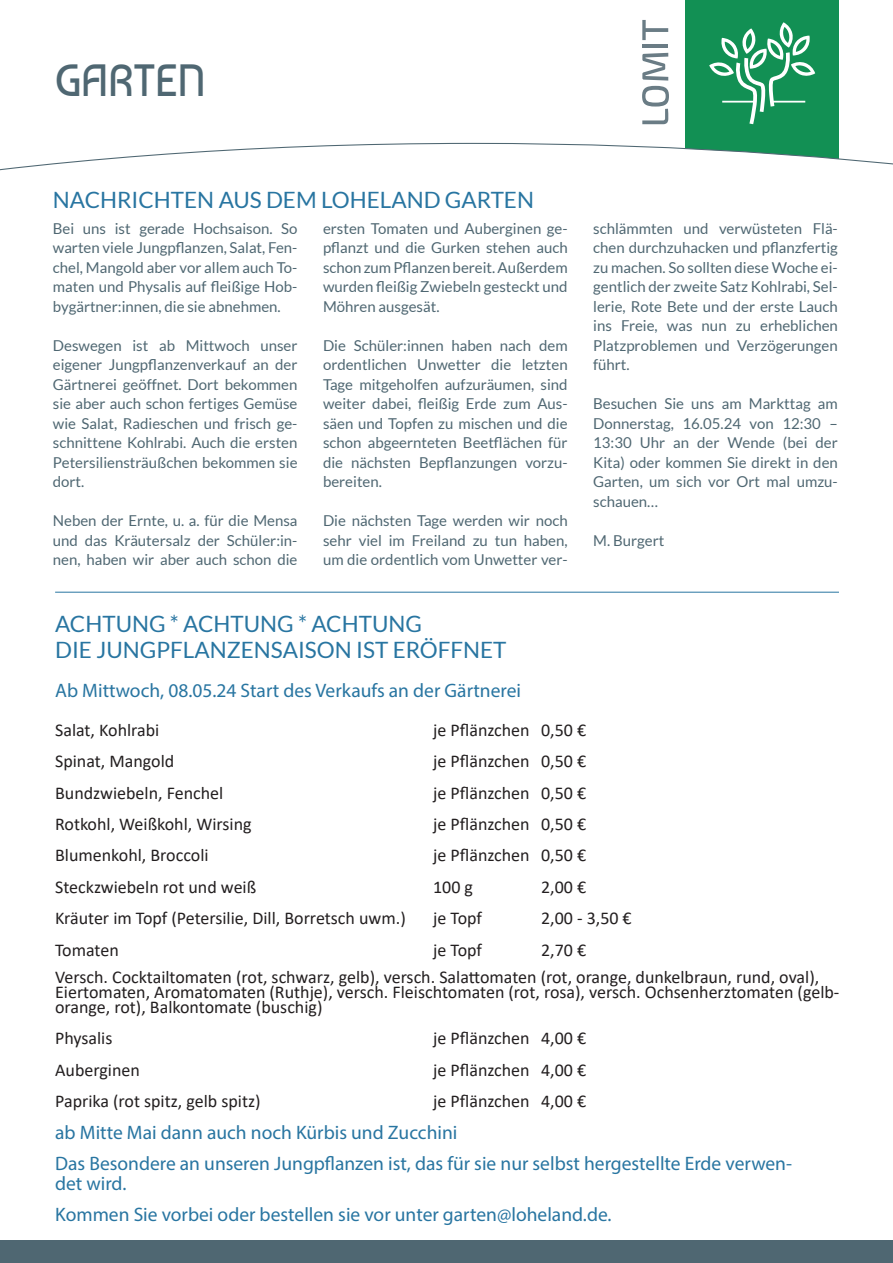
<style>
.page{position:relative;width:893px;height:1263px;background:#fff}
.page>*{position:absolute;margin:0;border:0;box-sizing:border-box;transform-origin:0 0}
.t1{font:45px "Baumans";letter-spacing:-.01em;color:#4f6772}
.t2{font:22.5px "Lato";color:#2875a1}
.t3{font:19.5px/19.5px "Myriad Pro";color:#2875a1}
.t4{font:18px/15px "Calibri";color:#231f20}
.t5{font:15px/19.5px "Lato";color:#4f6772;text-align:justify}
</style>
<div class="page">
<div style="left:685px;top:0;width:154px;height:169px;background:#129054"></div>
<svg style="left:642px;top:53px;width:27px;height:71px"></svg>
<hr style="left:642px;top:44px;width:26px;height:3px;background:#6a7c85">
<svg style="left:642px;top:20px;width:26px;height:20px"></svg>
<svg style="left:0;top:142px;width:893px;height:29px"></svg>
<svg style="left:709px;top:22px;width:106px;height:102px"></svg>
<hr style="left:722px;top:101px;width:33px;height:2px;background:#fff">
<hr style="left:773px;top:101px;width:32px;height:2px;background:#fff">
<div style="left:0;top:1241px;width:893px;height:22px;background:#4f6772"></div>
<hr style="left:55px;top:592px;width:784px;height:1px;background:#2875a1">
<p class="t1" style="left:54px;top:54px;width:153px">GARTEN</p>
<p class="t2" style="left:53px;top:187px;width:483px">NACHRICHTEN AUS DEM LOHELAND GARTEN</p>
<p class="t5" style="left:53px;top:218px;width:246px">Bei uns ist gerade Hochsaison. So warten viele Jungpflanzen, Salat, Fen&shy;chel, Mangold aber vor allem auch To&shy;maten und Physalis auf fleißige Hob&shy;bygärtner:innen, die sie abnehmen.</p>
<p class="t5" style="left:53px;top:335px;width:246px">Deswegen ist ab Mittwoch unser eigener Jungpflanzenverkauf an der Gärtnerei geöffnet. Dort bekommen sie aber auch schon fertiges Gemüse wie Salat, Radieschen und frisch ge&shy;schnittene Kohlrabi. Auch die ersten Petersiliensträußchen bekommen sie dort.</p>
<p class="t5" style="left:53px;top:511px;width:246px">Neben der Ernte, u. a. für die Mensa und das Kräutersalz der Schüler:in&shy;nen, haben wir aber auch schon die</p>
<p class="t5" style="left:323px;top:218px;width:246px">ersten Tomaten und Auberginen ge&shy;pflanzt und die Gurken stehen auch schon zum Pflanzen bereit. Außerdem wurden fleißig Zwiebeln gesteckt und Möhren ausgesät.</p>
<p class="t5" style="left:323px;top:335px;width:246px">Die Schüler:innen haben nach dem ordentlichen Unwetter die letzten Tage mitgeholfen aufzuräumen, sind weiter dabei, fleißig Erde zum Aus&shy;säen und Topfen zu mischen und die schon abgeernteten Beetflächen für die nächsten Bepflanzungen vorzu&shy;bereiten.</p>
<p class="t5" style="left:323px;top:511px;width:246px">Die nächsten Tage werden wir noch sehr viel im Freiland zu tun haben, um die ordentlich vom Unwetter ver-</p>
<p class="t5" style="left:593px;top:218px;width:246px">schlämmten und verwüsteten Flä&shy;chen durchzuhacken und pflanzfertig zu machen. So sollten diese Woche ei&shy;gentlich der zweite Satz Kohlrabi, Sel&shy;lerie, Rote Bete und der erste Lauch ins Freie, was nun zu erheblichen Platzproblemen und Verzögerungen führt.</p>
<p class="t5" style="left:593px;top:394px;width:246px">Besuchen Sie uns am Markttag am Donnerstag, 16.05.24 von 12:30 – 13:30 Uhr an der Wende (bei der Kita) oder kommen Sie direkt in den Garten, um sich vor Ort mal umzu&shy;schauen…</p>
<p class="t5" style="left:593px;top:530px;width:73px">M. Burgert</p>
<p class="t2" style="left:55px;top:612px;width:368px">ACHTUNG * ACHTUNG * ACHTUNG</p>
<p class="t2" style="left:55px;top:637px;width:453px">DIE JUNGPFLANZENSAISON IST ERÖFFNET</p>
<p class="t3" style="left:55px;top:680px;width:467px">Ab Mittwoch, 08.05.24 Start des Verkaufs an der Gärtnerei</p>
<p class="t4" style="left:55px;top:722px;width:106px">Salat, Kohlrabi</p>
<p class="t4" style="left:433px;top:722px;width:155px">je Pflänzchen 0,50 €</p>
<p class="t4" style="left:55px;top:753px;width:121px">Spinat, Mangold</p>
<p class="t4" style="left:433px;top:753px;width:155px">je Pflänzchen 0,50 €</p>
<p class="t4" style="left:55px;top:785px;width:170px">Bundzwiebeln, Fenchel</p>
<p class="t4" style="left:433px;top:785px;width:155px">je Pflänzchen 0,50 €</p>
<p class="t4" style="left:55px;top:816px;width:198px">Rotkohl, Weißkohl, Wirsing</p>
<p class="t4" style="left:433px;top:816px;width:155px">je Pflänzchen 0,50 €</p>
<p class="t4" style="left:55px;top:847px;width:155px">Blumenkohl, Broccoli</p>
<p class="t4" style="left:433px;top:847px;width:155px">je Pflänzchen 0,50 €</p>
<p class="t4" style="left:55px;top:879px;width:203px">Steckzwiebeln rot und weiß</p>
<p class="t4" style="left:433px;top:879px;width:41px">100 g</p>
<p class="t4" style="left:541px;top:879px;width:47px">2,00 €</p>
<p class="t4" style="left:55px;top:910px;width:352px">Kräuter im Topf (Petersilie, Dill, Borretsch uwm.)</p>
<p class="t4" style="left:433px;top:910px;width:50px">je Topf</p>
<p class="t4" style="left:541px;top:910px;width:92px">2,00 - 3,50 €</p>
<p class="t4" style="left:55px;top:942px;width:65px">Tomaten</p>
<p class="t4" style="left:433px;top:942px;width:50px">je Topf</p>
<p class="t4" style="left:541px;top:942px;width:47px">2,70 €</p>
<p class="t4" style="left:55px;top:969px;width:786px">Versch. Cocktailtomaten (rot, schwarz, gelb), versch. Salattomaten (rot, orange, dunkelbraun, rund, oval),<br>Eiertomaten, Aromatomaten (Ruthje), versch. Fleischtomaten (rot, rosa), versch. Ochsenherztomaten (gelb&shy;orange, rot), Balkontomate (buschig)</p>
<p class="t4" style="left:55px;top:1030px;width:59px">Physalis</p>
<p class="t4" style="left:433px;top:1030px;width:155px">je Pflänzchen 4,00 €</p>
<p class="t4" style="left:55px;top:1062px;width:86px">Auberginen</p>
<p class="t4" style="left:433px;top:1062px;width:155px">je Pflänzchen 4,00 €</p>
<p class="t4" style="left:55px;top:1093px;width:207px">Paprika (rot spitz, gelb spitz)</p>
<p class="t4" style="left:433px;top:1093px;width:155px">je Pflänzchen 4,00 €</p>
<p class="t3" style="left:55px;top:1122px;width:404px">ab Mitte Mai dann auch noch Kürbis und Zucchini</p>
<p class="t3" style="left:55px;top:1153px;width:738px">Das Besondere an unseren Jungpflanzen ist, das für sie nur selbst hergestellte Erde verwen&shy;det wird.</p>
<p class="t3" style="left:55px;top:1204px;width:558px">Kommen Sie vorbei oder bestellen sie vor unter garten@loheland.de.</p>
</div>
